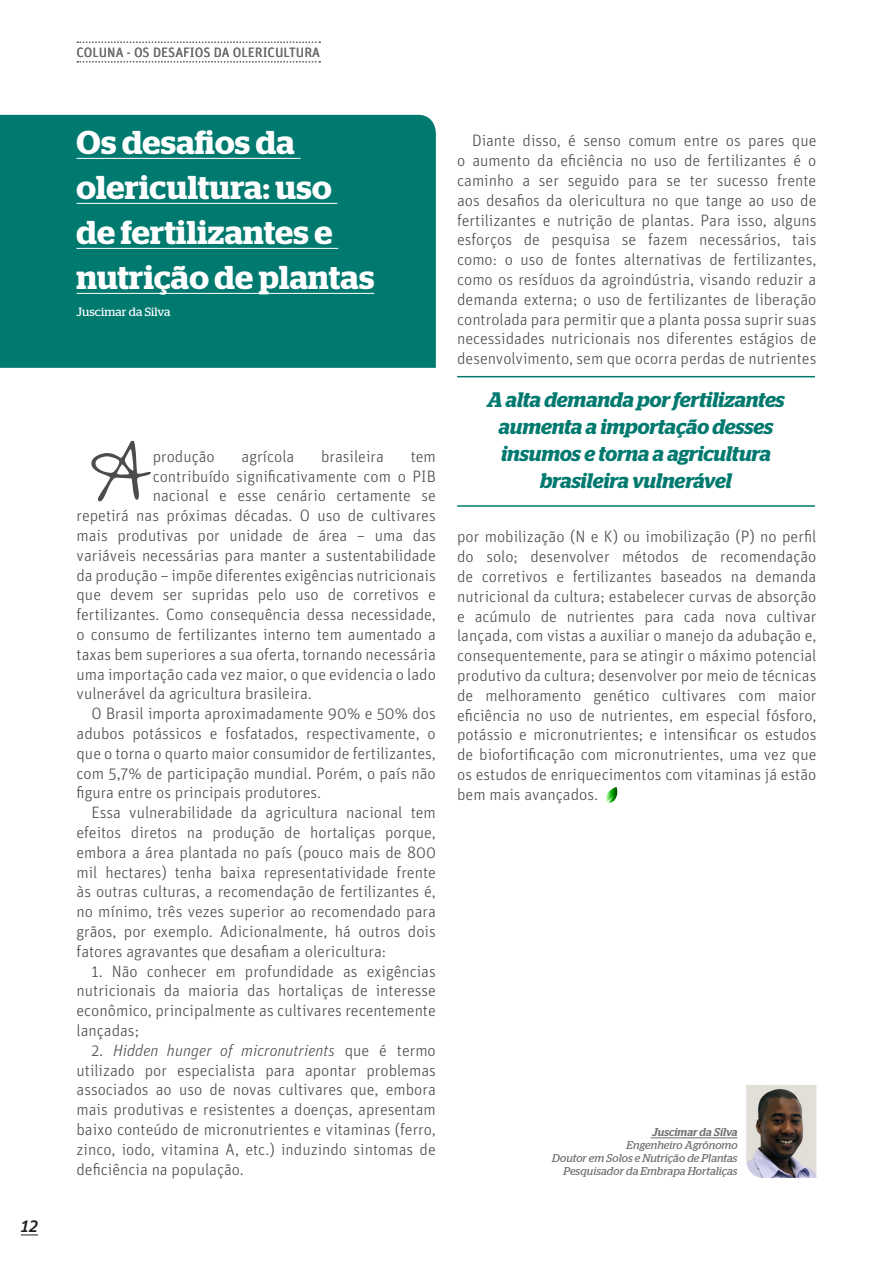
<style>
.page{position:relative;width:893px;height:1263px;background:#fff}
.page>*{position:absolute;margin:0;border:0;box-sizing:border-box;transform-origin:0 0}
.texto_grid{font:71.85px "Zeyada";color:#4b4c4d}
.t1{font:600 33px/45px "Stag";letter-spacing:.01em;color:#fff}
.olho{font:italic 600 21px/27px "Stag";letter-spacing:-.005em;color:#00796f;text-align:center}
.subtexto{font:italic 500 18px "Unit Pro";color:#231f20}
.texto_grid-2{font:300 16.5px/19.8px "Unit Pro";color:#4b4c4d;text-align:justify}
.editorias{font:13.5px "Unit Pro";color:#6c6d70}
.t2{font:12px "Stag";letter-spacing:.01em;color:#fff}
.credito_materia{font:italic 11.25px "Stag";letter-spacing:.01em;color:#6c6d70}
.credito_materia-2{font:italic 500 11.25px "Stag";letter-spacing:.005em;color:#6c6d70}
.s1{font-style:italic}
</style>
<div class="page">
<svg style="left:21px;top:1235px;width:17px;height:1px"></svg>
<hr style="left:650px;top:1137px;width:88px;height:1px;background:#6c6d70">
<img style="left:746px;top:1085px;width:70px;height:93px">
<svg style="left:606px;top:787px;width:12px;height:16px"></svg>
<div style="left:0;top:115px;width:436px;height:253px;background:#00796f"></div>
<hr style="left:77px;top:158px;width:224px;height:1px;background:#fff">
<hr style="left:77px;top:203px;width:260px;height:1px;background:#fff">
<hr style="left:77px;top:248px;width:261px;height:1px;background:#fff">
<hr style="left:77px;top:293px;width:297px;height:1px;background:#fff">
<hr style="left:457px;top:376px;width:358px;height:1px;background:#00796f">
<hr style="left:457px;top:505px;width:358px;height:2px;background:#00796f">
<svg style="left:77px;top:61px;width:243px;height:2px"></svg>
<svg style="left:77px;top:42px;width:243px;height:1px"></svg>
<p class="subtexto" style="left:21px;top:1215px;width:19px">12</p>
<p class="editorias" style="left:77px;top:44px;width:245px">COLUNA - OS DESAFIOS DA OLERICULTURA</p>
<p class="t1" style="left:77px;top:120px;width:299px">Os desafios da olericultura: uso de fertilizantes e nutrição de plantas</p>
<p class="t2" style="left:77px;top:305px;width:96px">Juscimar da Silva</p>
<p class="texto_grid" style="left:90px;top:434px;width:64px">A</p>
<p class="texto_grid-2" style="left:153px;top:446px;width:64px">produção</p>
<p class="texto_grid-2" style="left:242px;top:446px;width:54px">agrícola</p>
<p class="texto_grid-2" style="left:321px;top:446px;width:64px">brasileira</p>
<p class="texto_grid-2" style="left:411px;top:446px;width:27px">tem</p>
<p class="texto_grid-2" style="left:153px;top:466px;width:285px">contribuído significativamente com o PIB</p>
<p class="texto_grid-2" style="left:153px;top:486px;width:285px">nacional e esse cenário certamente se</p>
<p class="texto_grid-2" style="left:77px;top:506px;width:361px">repetirá nas próximas décadas. O uso de cultivares</p>
<p class="texto_grid-2" style="left:77px;top:525px;width:361px">mais produtivas por unidade de área – uma das</p>
<p class="texto_grid-2" style="left:77px;top:545px;width:361px">variáveis necessárias para manter a sustentabilidade</p>
<p class="texto_grid-2" style="left:77px;top:565px;width:361px">da produção – impõe diferentes exigências nutricionais</p>
<p class="texto_grid-2" style="left:77px;top:585px;width:361px">que devem ser supridas pelo uso de corretivos e</p>
<p class="texto_grid-2" style="left:77px;top:605px;width:361px">fertilizantes. Como consequência dessa necessidade,</p>
<p class="texto_grid-2" style="left:77px;top:624px;width:361px">o consumo de fertilizantes interno tem aumentado a</p>
<p class="texto_grid-2" style="left:77px;top:644px;width:361px">taxas bem superiores a sua oferta, tornando necessária</p>
<p class="texto_grid-2" style="left:77px;top:664px;width:361px">uma importação cada vez maior, o que evidencia o lado</p>
<p class="texto_grid-2" style="left:77px;top:684px;width:237px">vulnerável da agricultura brasileira.</p>
<p class="texto_grid-2" style="left:77px;top:704px;width:361px;text-indent:15px">O Brasil importa aproximadamente 90% e 50% dos adubos potássicos e fosfatados, respectivamente, o que o torna o quarto maior consumidor de fertilizantes, com 5,7% de participação mundial. Porém, o país não figura entre os principais produtores.</p>
<p class="texto_grid-2" style="left:77px;top:803px;width:361px;text-indent:15px">Essa vulnerabilidade da agricultura nacional tem efeitos diretos na produção de hortaliças porque, embora a área plantada no país (pouco mais de 800 mil hectares) tenha baixa representatividade frente às outras culturas, a recomendação de fertilizantes é, no mínimo, três vezes superior ao recomendado para grãos, por exemplo. Adicionalmente, há outros dois fatores agravantes que desafiam a olericultura:</p>
<p class="texto_grid-2" style="left:77px;top:961px;width:361px;text-indent:15px">1. Não conhecer em profundidade as exigências nutricionais da maioria das hortaliças de interesse econômico, principalmente as cultivares recentemente lançadas;</p>
<p class="texto_grid-2" style="left:77px;top:1040px;width:361px;text-indent:15px">2. <span class="s1">Hidden hunger of micronutrients</span> que é termo utilizado por especialista para apontar problemas associados ao uso de novas cultivares que, embora mais produtivas e resistentes a doenças, apresentam baixo conteúdo de micronutrientes e vitaminas (ferro, zinco, iodo, vitamina A, etc.) induzindo sintomas de deficiência na população.</p>
<p class="texto_grid-2" style="left:457px;top:131px;width:361px;text-indent:15px">Diante disso, é senso comum entre os pares que o aumento da eficiência no uso de fertilizantes é o caminho a ser seguido para se ter sucesso frente aos desafios da olericultura no que tange ao uso de fertilizantes e nutrição de plantas. Para isso, alguns esforços de pesquisa se fazem necessários, tais como: o uso de fontes alternativas de fertilizantes, como os resíduos da agroindústria, visando reduzir a demanda externa; o uso de fertilizantes de liberação controlada para permitir que a planta possa suprir suas necessidades nutricionais nos diferentes estágios de desenvolvimento, sem que ocorra perdas de nutrientes</p>
<p class="olho" style="left:487px;top:386px;width:299px">A alta demanda por fertilizantes aumenta a importação desses insumos e torna a agricultura brasileira vulnerável</p>
<p class="texto_grid-2" style="left:457px;top:527px;width:361px">por mobilização (N e K) ou imobilização (P) no perfil do solo; desenvolver métodos de recomendação de corretivos e fertilizantes baseados na demanda nutricional da cultura; estabelecer curvas de absorção e acúmulo de nutrientes para cada nova cultivar lançada, com vistas a auxiliar o manejo da adubação e, consequentemente, para se atingir o máximo potencial produtivo da cultura; desenvolver por meio de técnicas de melhoramento genético cultivares com maior eficiência no uso de nutrientes, em especial fósforo, potássio e micronutrientes; e intensificar os estudos de biofortificação com micronutrientes, uma vez que os estudos de enriquecimentos com vitaminas já estão bem mais avançados.</p>
<p class="credito_materia-2" style="left:652px;top:1126px;width:87px">Juscimar da Silva</p>
<p class="credito_materia" style="left:627px;top:1139px;width:112px">Engenheiro Agrônomo</p>
<p class="credito_materia" style="left:552px;top:1152px;width:187px">Doutor em Solos e Nutrição de Plantas</p>
<p class="credito_materia" style="left:563px;top:1164px;width:176px">Pesquisador da Embrapa Hortaliças</p>
</div>
